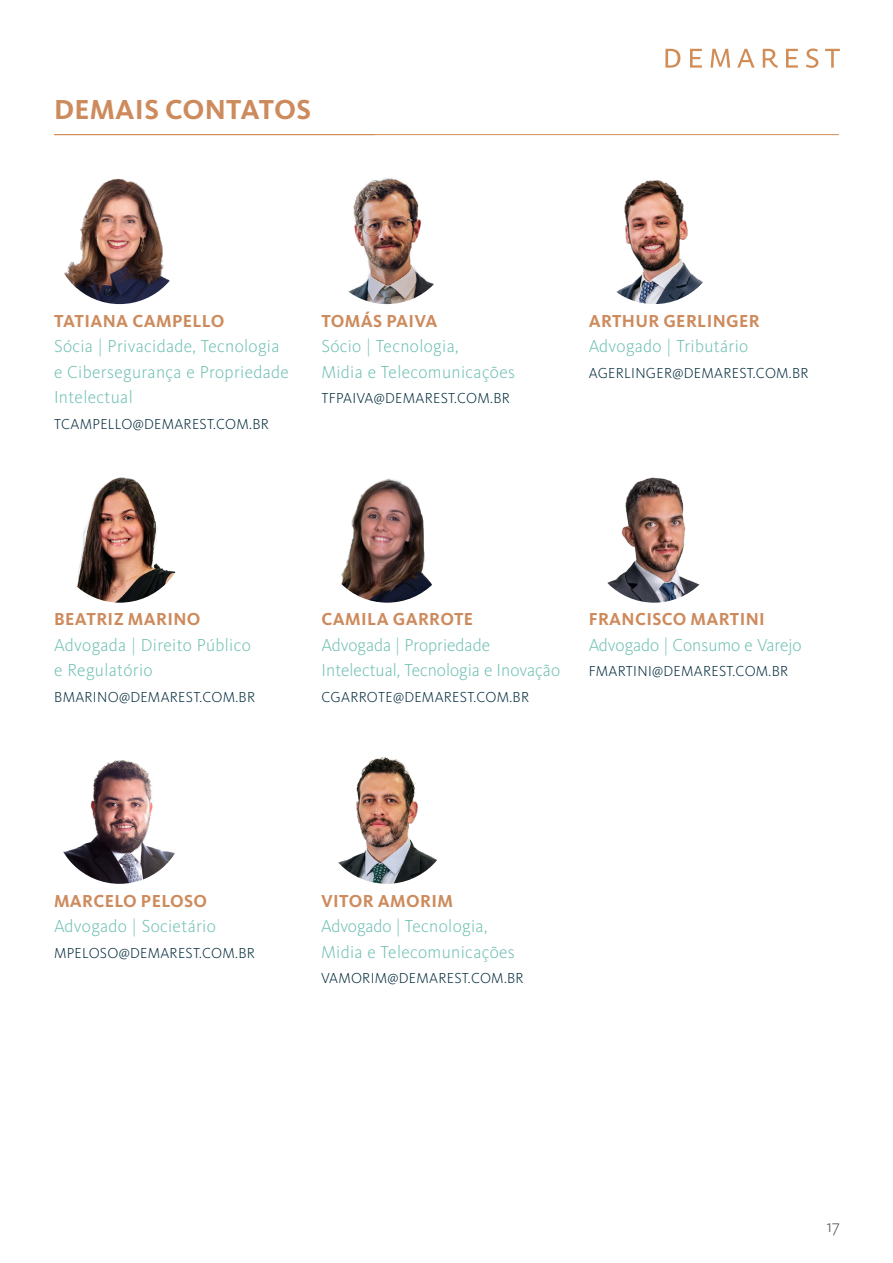
<style>
.page{position:relative;width:893px;height:1263px;background:#fff}
.page>*{position:absolute;margin:0;border:0;box-sizing:border-box;transform-origin:0 0}
.t1{font:700 28.5px "Kievit OT";letter-spacing:.01em;color:#cd8b5d}
.t2{font:300 18px/25.5px "Kievit OT";letter-spacing:.02em;color:#70c0b3}
.t3{font:700 18px "Kievit OT";letter-spacing:.02em;color:#cd8b5d}
.t4{font:300 18px/25.5px "Kievit OT";color:#70c0b3}
.t5{font:300 18px "Kievit OT";color:#575756}
.t6{font:300 15px "Kievit OT";letter-spacing:.02em;color:#002a3b}
</style>
<div class="page">
<svg style="left:665px;top:49px;width:175px;height:19px"></svg>
<img style="left:321px;top:753px;width:131px;height:131px;border-radius:66px">
<hr style="left:54px;top:134px;width:785px;height:1px;background:#d28e58">
<img style="left:54px;top:471px;width:131px;height:132px;border-radius:66px">
<img style="left:322px;top:471px;width:131px;height:132px;border-radius:66px">
<img style="left:589px;top:471px;width:131px;height:132px;border-radius:66px">
<img style="left:54px;top:753px;width:131px;height:131px;border-radius:66px">
<img style="left:589px;top:173px;width:131px;height:131px;border-radius:66px">
<img style="left:321px;top:173px;width:131px;height:131px;border-radius:66px">
<img style="left:54px;top:173px;width:131px;height:131px;border-radius:66px">
<h1 class="t1" style="left:54px;top:93px;width:258px">DEMAIS CONTATOS</h1>
<p class="t3" style="left:54px;top:310px;width:172px">TATIANA CAMPELLO</p>
<p class="t2" style="left:54px;top:334px;width:236px">Sócia | Privacidade, Tecnologia e Cibersegurança e Propriedade<br>Intelectual</p>
<p class="t6" style="left:54px;top:416px;width:216px">TCAMPELLO@DEMAREST.COM.BR</p>
<p class="t3" style="left:321px;top:310px;width:117px">TOMÁS PAIVA</p>
<p class="t2" style="left:321px;top:334px;width:195px">Sócio | Tecnologia,<br>Midia e Telecomunicações</p>
<p class="t6" style="left:321px;top:390px;width:190px">TFPAIVA@DEMAREST.COM.BR</p>
<p class="t3" style="left:589px;top:310px;width:173px">ARTHUR GERLINGER</p>
<p class="t2" style="left:589px;top:334px;width:161px">Advogado | Tributário</p>
<p class="t6" style="left:589px;top:365px;width:221px">AGERLINGER@DEMAREST.COM.BR</p>
<p class="t3" style="left:54px;top:609px;width:148px">BEATRIZ MARINO</p>
<p class="t2" style="left:54px;top:632px;width:198px">Advogada | Direito Público e Regulatório</p>
<p class="t6" style="left:54px;top:689px;width:202px">BMARINO@DEMAREST.COM.BR</p>
<p class="t3" style="left:322px;top:609px;width:153px">CAMILA GARROTE</p>
<p class="t4" style="left:322px;top:632px;width:240px">Advogada | Propriedade<br>Intelectual, Tecnologia e Inovação</p>
<p class="t6" style="left:322px;top:689px;width:209px">CGARROTE@DEMAREST.COM.BR</p>
<p class="t3" style="left:589px;top:609px;width:178px">FRANCISCO MARTINI</p>
<p class="t4" style="left:589px;top:632px;width:215px">Advogado | Consumo e Varejo</p>
<p class="t6" style="left:589px;top:663px;width:201px">FMARTINI@DEMAREST.COM.BR</p>
<p class="t3" style="left:54px;top:890px;width:155px">MARCELO PELOSO</p>
<p class="t2" style="left:54px;top:914px;width:163px">Advogado | Societário</p>
<p class="t6" style="left:54px;top:944px;width:202px">MPELOSO@DEMAREST.COM.BR</p>
<p class="t3" style="left:321px;top:890px;width:133px">VITOR AMORIM</p>
<p class="t2" style="left:321px;top:914px;width:195px">Advogado | Tecnologia,<br>Midia e Telecomunicações</p>
<p class="t6" style="left:321px;top:970px;width:204px">VAMORIM@DEMAREST.COM.BR</p>
<p class="t5" style="left:826px;top:1216px;width:15px">17</p>
</div>
